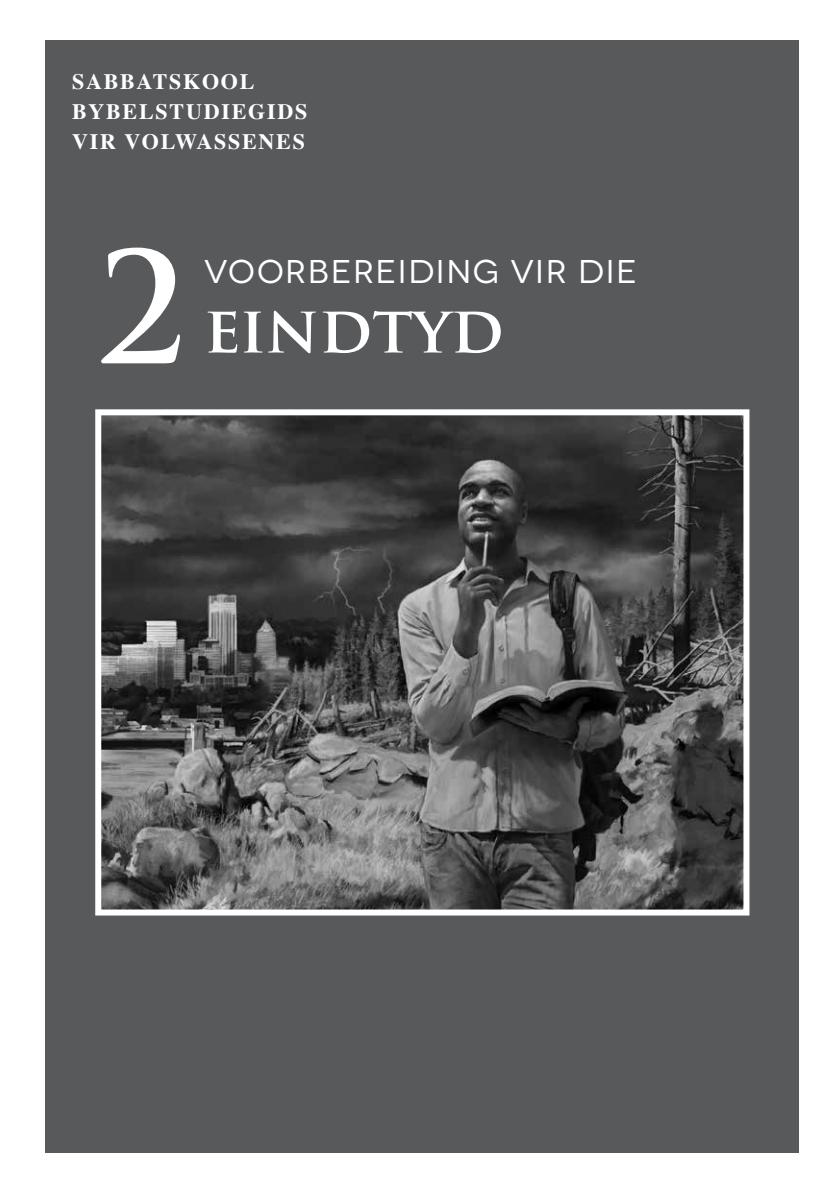
<style>
.page{position:relative;width:840px;height:1191px;background:#fff}
.page>*{position:absolute;margin:0;border:0;box-sizing:border-box;transform-origin:0 0}
.t1{font:700 150.8px "Trajan Pro";color:#fff}
.t2{font:700 63.8px "Trajan Pro";color:#fff}
.t3{font:32.8px "Novecentowide";letter-spacing:.05em;color:#fff}
.t4{font:700 22px/30px "Times";letter-spacing:.08em;color:#fff}
</style>
<div class="page">
<div style="left:45px;top:40px;width:753px;height:1112px;background:#58595b"></div>
<img style="left:102px;top:416px;width:640px;height:492px">
<div style="left:95px;top:409px;width:654px;height:506px;border:6px solid #fff"></div>
<p class="t4" style="left:72px;top:64px;width:236px">SABBATSKOOL<br>BYBELSTUDIEGIDS<br>VIR VOLWASSENES</p>
<h1 class="t1" style="left:95px;top:215px;width:92px">2</h1>
<h3 class="t3" style="left:204px;top:252px;width:434px">VOORBEREIDING VIR DIE</h3>
<h2 class="t2" style="left:204px;top:289px;width:301px">eindtyd</h2>
</div>
